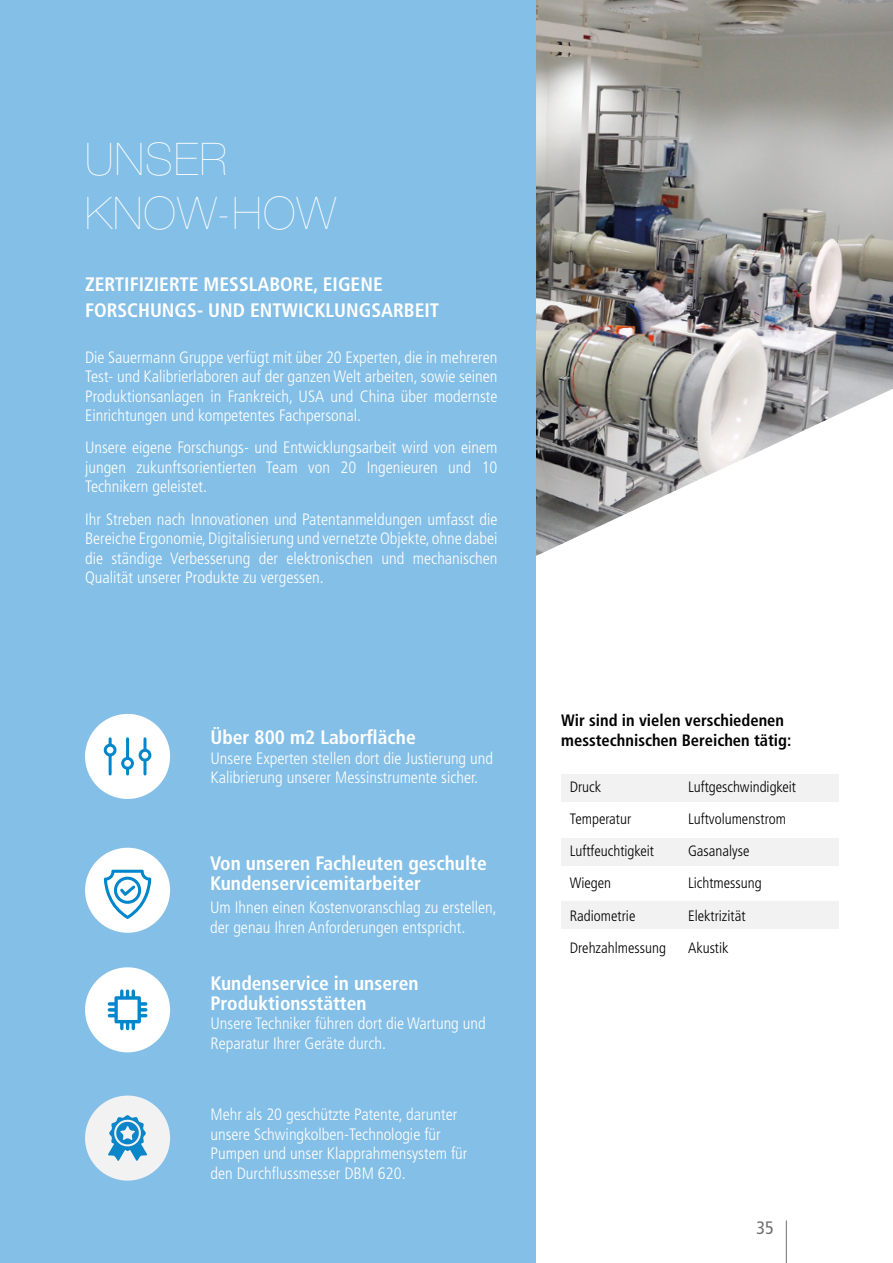
<style>
.page{position:relative;width:893px;height:1263px;background:#fff}
.page>*{position:absolute;margin:0;border:0;box-sizing:border-box;transform-origin:0 0}
.t1{font:200 45px/54px "Helvetica Neue LT Std";letter-spacing:.03em;color:#fff}
.t2{font:700 condensed 19.5px/19.5px "Frutiger LT Std";color:#fff}
.t3{font:condensed 18px "Frutiger LT Std";color:#706f6f}
.t4{font:300 condensed 16.5px/19.5px "Frutiger LT Std";color:#fff}
.t5{font:700 condensed 16.5px/19.5px "Frutiger LT Std";color:#000}
.t6{font:300 condensed 15px/32.2px "Frutiger LT Std";color:#000}
</style>
<div class="page">
<hr style="left:786px;top:1220px;width:1px;height:43px;background:#706f6f">
<img style="left:536px;top:0;width:357px;height:556px">
<div style="left:0;top:0;width:536px;height:1262px;background:#84bfe7"></div>
<div style="left:561px;top:774px;width:277px;height:28px;background:#f2f2f2"></div>
<div style="left:561px;top:838px;width:277px;height:27px;background:#f2f2f2"></div>
<div style="left:561px;top:901px;width:277px;height:28px;background:#f2f2f2"></div>
<div style="left:85px;top:714px;width:85px;height:85px;background:#fff;border-radius:50%"></div>
<hr style="left:143px;top:739px;width:3px;height:35px;background:#0086ca">
<div style="left:140px;top:750px;width:10px;height:10px;background:#fff;border-radius:50%"></div>
<div style="left:139px;top:749px;width:12px;height:12px;border:3px solid #0086ca;border-radius:50%"></div>
<hr style="left:126px;top:739px;width:3px;height:35px;background:#0086ca">
<div style="left:123px;top:758px;width:9px;height:10px;background:#fff;border-radius:50%"></div>
<div style="left:121px;top:757px;width:13px;height:13px;border:3px solid #0086ca;border-radius:50%"></div>
<hr style="left:109px;top:739px;width:3px;height:35px;background:#0086ca">
<div style="left:105px;top:745px;width:10px;height:10px;background:#fff;border-radius:50%"></div>
<div style="left:104px;top:744px;width:13px;height:12px;border:3px solid #0086ca;border-radius:50%"></div>
<div style="left:85px;top:848px;width:85px;height:85px;background:#fff;border-radius:50%"></div>
<svg style="left:104px;top:870px;width:47px;height:49px"></svg>
<div style="left:85px;top:967px;width:85px;height:85px;background:#fff;border-radius:50%"></div>
<svg style="left:108px;top:989px;width:39px;height:41px"></svg>
<div style="left:85px;top:1095px;width:85px;height:85px;background:#f2f2f2;border-radius:50%"></div>
<svg style="left:108px;top:1115px;width:39px;height:46px"></svg>
<h1 class="t1" style="left:85px;top:132px;width:252px">UNSER<br>KNOW-HOW</h1>
<p class="t2" style="left:85px;top:272px;width:356px;line-height:25.5px">ZERTIFIZIERTE MESSLABORE, EIGENE<br>FORSCHUNGS- UND ENTWICKLUNGSARBEIT</p>
<p class="t4" style="left:85px;top:347px;width:414px;text-align:justify">Die Sauermann Gruppe verfügt mit über 20 Experten, die in mehreren Test- und Kalibrierlaboren auf der ganzen Welt arbeiten, sowie seinen Produktionsanlagen in Frankreich, USA und China über modernste Einrichtungen und kompetentes Fachpersonal.</p>
<p class="t4" style="left:85px;top:438px;width:414px;text-align:justify">Unsere eigene Forschungs- und Entwicklungsarbeit wird von einem jungen zukunftsorientierten Team von 20 Ingenieuren und 10<br>Technikern geleistet.</p>
<p class="t4" style="left:85px;top:509px;width:414px;text-align:justify">Ihr Streben nach Innovationen und Patentanmeldungen umfasst die Bereiche Ergonomie, Digitalisierung und vernetzte Objekte, ohne dabei die ständige Verbesserung der elektronischen und mechanischen Qualität unserer Produkte zu vergessen.</p>
<p class="t2" style="left:210px;top:728px;width:207px">Über 800 m2 Laborfläche</p>
<p class="t4" style="left:210px;top:748px;width:284px">Unsere Experten stellen dort die Justierung und<br>Kalibrierung unserer Messinstrumente sicher.</p>
<p class="t2" style="left:210px;top:853px;width:278px">Von unseren Fachleuten geschulte<br>Kundenservicemitarbeiter</p>
<p class="t4" style="left:210px;top:898px;width:288px">Um Ihnen einen Kostenvoranschlag zu erstellen, der genau Ihren Anforderungen entspricht.</p>
<p class="t2" style="left:210px;top:974px;width:210px">Kundenservice in unseren<br>Produktionsstätten</p>
<p class="t4" style="left:210px;top:1014px;width:277px">Unsere Techniker führen dort die Wartung und<br>Reparatur Ihrer Geräte durch.</p>
<p class="t4" style="left:210px;top:1105px;width:258px">Mehr als 20 geschützte Patente, darunter unsere Schwingkolben-Technologie für Pumpen und unser Klapprahmensystem für den Durchflussmesser DBM 620.</p>
<p class="t5" style="left:561px;top:711px;width:232px">Wir sind in vielen verschiedenen messtechnischen Bereichen tätig:</p>
<p class="t6" style="left:570px;top:770px;width:98px">Druck<br>Temperatur<br>Luftfeuchtigkeit<br>Wiegen<br>Radiometrie<br>Drehzahlmessung</p>
<p class="t6" style="left:688px;top:770px;width:110px">Luftgeschwindigkeit<br>Luftvolumenstrom<br>Gasanalyse<br>Lichtmessung<br>Elektrizität<br>Akustik</p>
<p class="t3" style="left:757px;top:1217px;width:19px">35</p>
</div>
